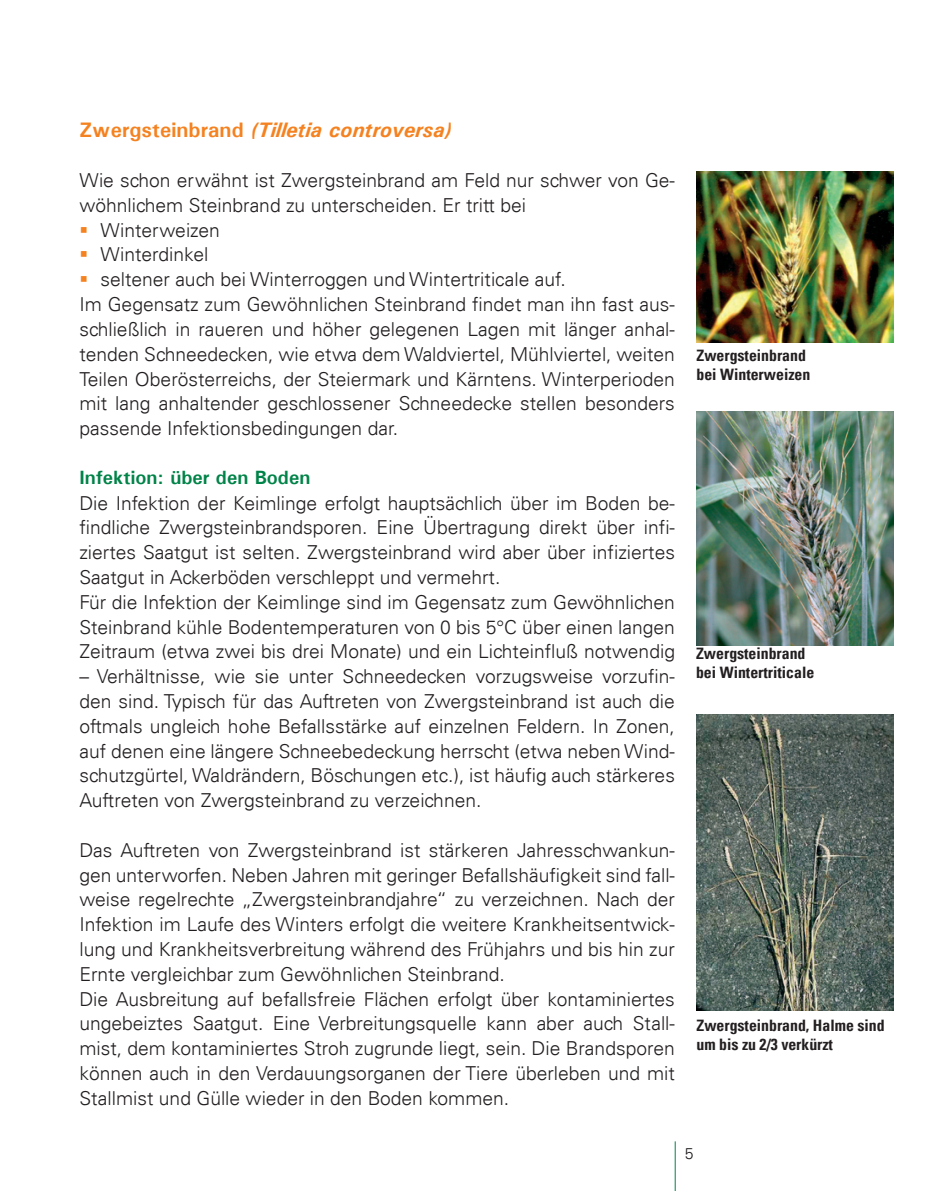
<style>
.page{position:relative;width:943px;height:1191px;background:#fff}
.page>*{position:absolute;margin:0;border:0;box-sizing:border-box;transform-origin:0 0}
.t1{font:italic 700 21px "Univers";letter-spacing:.005em;color:#f58220}
.t2{font:300 19.25px/24.8px "Univers";color:#231f20}
.t3{font:700 19.25px "Univers";color:#008348}
.t4{font:700 condensed 15.75px/19.2px "Univers";color:#231f20}
.t5{font:300 15.75px "Univers";color:#231f20}
.s1{font-style:normal}
.s2{color:#f58220}
</style>
<div class="page">
<hr style="left:675px;top:1141px;width:1px;height:50px;background:#008348">
<img style="left:696px;top:171px;width:197px;height:171px">
<img style="left:696px;top:714px;width:197px;height:296px">
<img style="left:696px;top:412px;width:197px;height:233px">
<p class="t1" style="left:79px;top:117px;width:374px"><span class="s1">Zwergsteinbrand</span> (Tilletia controversa)</p>
<p class="t2" style="left:79px;top:168px;width:597px">Wie schon erwähnt ist Zwergsteinbrand am Feld nur schwer von Ge&shy;wöhnlichem Steinbrand zu unterscheiden. Er tritt bei</p>
<p class="t2" style="left:79px;top:217px;width:142px"><span class="s2">▪</span> Winterweizen</p>
<p class="t2" style="left:79px;top:242px;width:131px"><span class="s2">▪</span> Winterdinkel</p>
<p class="t2" style="left:79px;top:267px;width:597px"><span class="s2">▪</span> seltener auch bei Winterroggen und Wintertriticale auf.<br>Im Gegensatz zum Gewöhnlichen Steinbrand findet man ihn fast aus&shy;schließlich in raueren und höher gelegenen Lagen mit länger anhal&shy;tenden Schneedecken, wie etwa dem Waldviertel, Mühlviertel, weiten Teilen Oberösterreichs, der Steiermark und Kärntens. Winterperioden mit lang anhaltender geschlossener Schneedecke stellen besonders passende Infektionsbedingungen dar.</p>
<p class="t3" style="left:79px;top:466px;width:232px">Infektion: über den Boden</p>
<p class="t2" style="left:79px;top:490px;width:597px">Die Infektion der Keimlinge erfolgt hauptsächlich über im Boden be&shy;findliche Zwergsteinbrandsporen. Eine Übertragung direkt über infi&shy;ziertes Saatgut ist selten. Zwergsteinbrand wird aber über infiziertes Saatgut in Ackerböden verschleppt und vermehrt.<br>Für die Infektion der Keimlinge sind im Gegensatz zum Gewöhnlichen Steinbrand kühle Bodentemperaturen von 0 bis 5°C über einen langen Zeitraum (etwa zwei bis drei Monate) und ein Lichteinfluß notwendig</p>
<p class="t2" style="left:79px;top:664px;width:597px;text-align:justify">– Verhältnisse, wie sie unter Schneedecken vorzugsweise vorzufin&shy;den sind. Typisch für das Auftreten von Zwergsteinbrand ist auch die oftmals ungleich hohe Befallsstärke auf einzelnen Feldern. In Zonen, auf denen eine längere Schneebedeckung herrscht (etwa neben Wind&shy;schutzgürtel, Waldrändern, Böschungen etc.), ist häufig auch stärkeres Auftreten von Zwergsteinbrand zu verzeichnen.</p>
<p class="t2" style="left:79px;top:837px;width:597px">Das Auftreten von Zwergsteinbrand ist stärkeren Jahresschwankun&shy;gen unterworfen. Neben Jahren mit geringer Befallshäufigkeit sind fall&shy;weise regelrechte „Zwergsteinbrandjahre“ zu verzeichnen. Nach der Infektion im Laufe des Winters erfolgt die weitere Krankheitsentwick&shy;lung und Krankheitsverbreitung während des Frühjahrs und bis hin zur Ernte vergleichbar zum Gewöhnlichen Steinbrand.<br>Die Ausbreitung auf befallsfreie Flächen erfolgt über kontaminiertes ungebeiztes Saatgut. Eine Verbreitungsquelle kann aber auch Stall&shy;mist, dem kontaminiertes Stroh zugrunde liegt, sein. Die Brandsporen können auch in den Verdauungsorganen der Tiere überleben und mit Stallmist und Gülle wieder in den Boden kommen.</p>
<p class="t4" style="left:696px;top:345px;width:115px">Zwergsteinbrand bei Winterweizen</p>
<p class="t4" style="left:696px;top:643px;width:120px">Zwergsteinbrand bei Wintertriticale</p>
<p class="t4" style="left:696px;top:1015px;width:190px">Zwergsteinbrand, Halme sind um bis zu 2/3 verkürzt</p>
<p class="t5" style="left:685px;top:1144px;width:10px">5</p>
</div>
